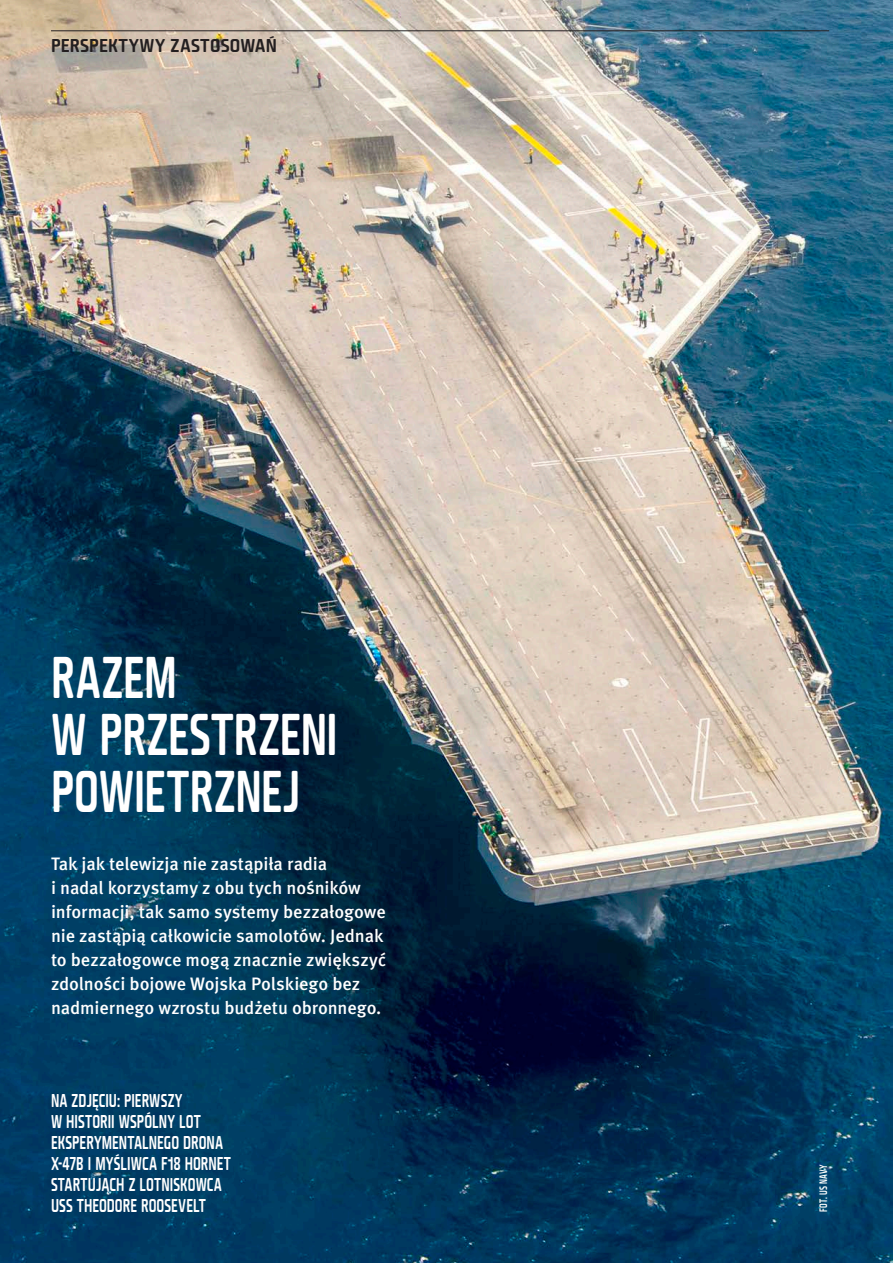
<style>
.page{position:relative;width:893px;height:1263px;background:#fff}
.page>*{position:absolute;margin:0;border:0;box-sizing:border-box;transform-origin:0 0}
.t1{font:57px/57px "Fishmonger MS";color:#fff;scale:.75 1}
.t2{font:500 18px/24px "Meta Pro";letter-spacing:-.005em;color:#fff}
.t3{font:18px/21px "Fishmonger MS";letter-spacing:.005em;color:#fff;scale:.75 1}
.t4{font:18px "Fishmonger MS";letter-spacing:.01em;color:#231f20}
.t5{font:16.5px "Chartwell Lines";color:#231f20}
.t6{font:10.5px "Fishmonger MS";letter-spacing:.03em;color:#fff;scale:.75 1}
</style>
<div class="page">
<img style="left:0;top:0;width:893px;height:1263px">
<hr style="left:51px;top:30px;width:778px;height:1px;background:#231f20">
<p class="t4" style="left:51px;top:34px;width:227px">PERSPEKTYWY ZASTOSOWAŃ</p>
<p class="t5" style="left:51px;top:43px;width:12px">16</p>
<h1 class="t1" style="left:51px;top:646px;width:384px">RAZEM<br>W PRZESTRZENI<br>POWIETRZNEJ</h1>
<p class="t2" style="left:51px;top:852px;width:337px">Tak jak telewizja nie zastąpiła radia<br>i nadal korzystamy z obu tych nośników informacji, tak samo systemy bezzałogowe nie zastąpią całkowicie samolotów. Jednak to bezzałogowce mogą znacznie zwiększyć zdolności bojowe Wojska Polskiego bez nadmiernego wzrostu budżetu obronnego.</p>
<p class="t3" style="left:51px;top:1089px;width:242px">NA ZDJĘCIU: PIERWSZY<br>W HISTORII WSPÓLNY LOT<br>EKSPERYMENTALNEGO DRONA<br>X-47B I MYŚLIWCA F18 HORNET<br>STARTUJĄCH Z LOTNISKOWCA<br>USS THEODORE ROOSEVELT</p>
<p class="t6" style="left:816px;top:1212px;width:65px;rotate:-90deg">FOT. US NAVY</p>
</div>
